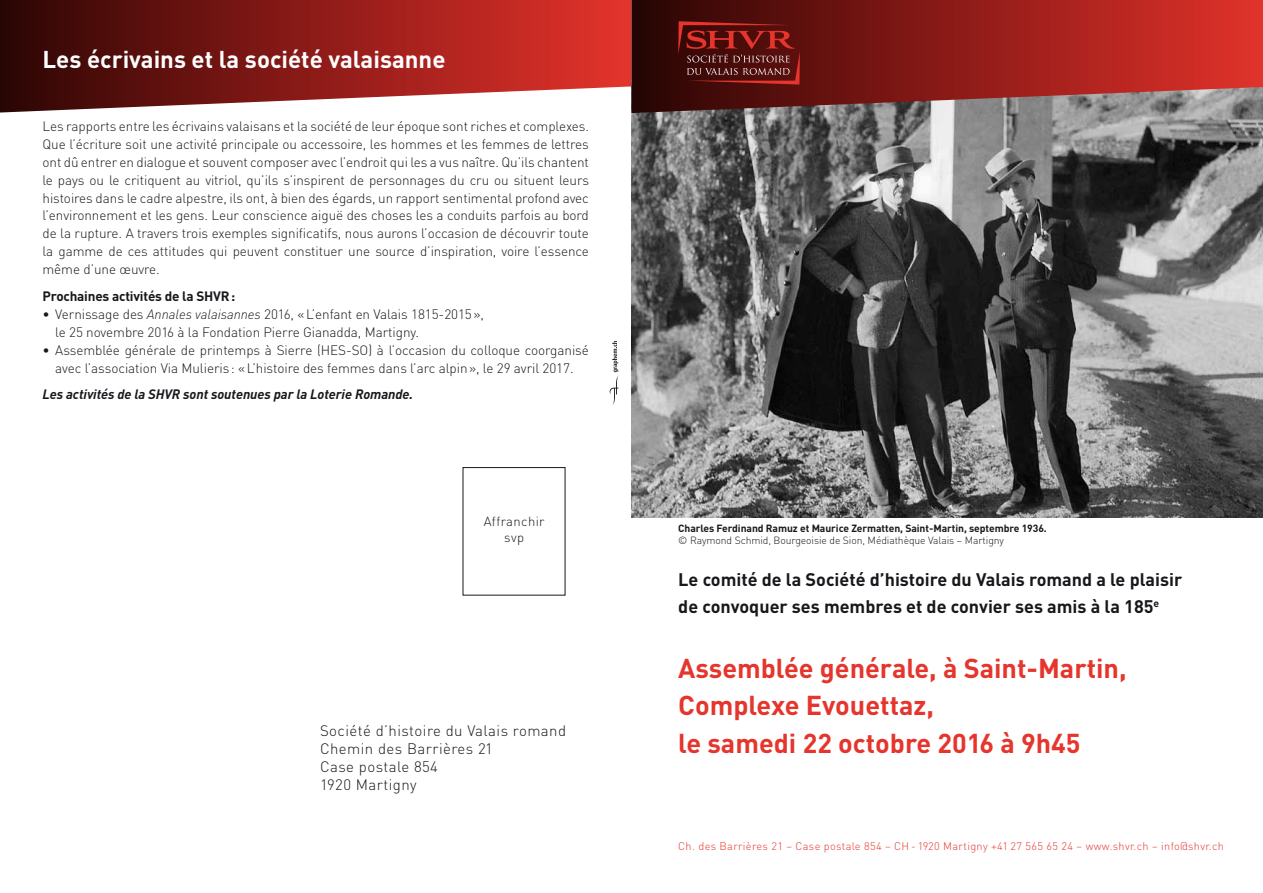
<style>
.page{position:relative;width:1263px;height:893px;background:#fff}
.page>*{position:absolute;margin:0;border:0;box-sizing:border-box;transform-origin:0 0}
.t1{font:700 27px/37.5px "DIN Pro";color:#e5352c}
.t2{font:700 24px "DIN Pro";color:#fff}
.t3{font:700 18px/27px "DIN Pro";color:#1a171c}
.t4{font:300 15px/18px "DIN Pro";letter-spacing:.03em;color:#1a171c}
.t5{font:300 13.5px/18px "DIN Pro";letter-spacing:-.005em;color:#1a171c;text-align:justify}
.t6{font:italic 700 13.5px "DIN";letter-spacing:-.005em;color:#1a171c}
.t7{font:700 13.5px "DIN Pro";letter-spacing:-.015em;color:#1a171c}
.t8{font:300 13.05px/16.5px "DIN Pro";letter-spacing:.03em;color:#1a171c;text-align:center}
.t9{font:300 10.95px "DIN Pro";letter-spacing:.03em;color:#e5352c}
.t10{font:700 10.35px "DIN";letter-spacing:-.005em;color:#1a171c}
.t11{font:300 10.35px "DIN Pro";letter-spacing:-.005em;color:#1a171c}
.s1{font-family:"DIN";font-style:italic}
</style>
<div class="page">
<svg style="left:0;top:0;width:631px;height:113px;background:#953532"></svg>
<svg style="left:610px;top:341px;width:9px;height:64px"></svg>
<img style="left:631px;top:113px;width:632px;height:404px">
<svg style="left:631px;top:0;width:632px;height:113px;background:#8a2926"></svg>
<svg style="left:678px;top:21px;width:122px;height:64px;background:#6a1c18"></svg>
<h2 class="t2" style="left:43px;top:43px;width:404px">Les écrivains et la société valaisanne</h2>
<p class="t5" style="left:43px;top:116px;width:548px">Les rapports entre les écrivains valaisans et la société de leur époque sont riches et complexes.<br>Que l’écriture soit une activité principale ou accessoire, les hommes et les femmes de lettres ont dû entrer en dialogue et souvent composer avec l’endroit qui les a vus naître. Qu’ils chantent le pays ou le critiquent au vitriol, qu’ils s’inspirent de personnages du cru ou situent leurs histoires dans le cadre alpestre, ils ont, à bien des égards, un rapport sentimental profond avec l’environnement et les gens. Leur conscience aiguë des choses les a conduits parfois au bord de la rupture. A travers trois exemples significatifs, nous aurons l’occasion de découvrir toute la gamme de ces attitudes qui peuvent constituer une source d’inspiration, voire l’essence même d’une œuvre.</p>
<p class="t7" style="left:43px;top:287px;width:194px">Prochaines activités de la SHVR:</p>
<p class="t5" style="left:55px;top:305px;width:430px;text-indent:-13px">• Vernissage des <span class="s1">Annales valaisannes</span> 2016, «L’enfant en Valais 1815-2015», le 25 novembre 2016 à la Fondation Pierre Gianadda, Martigny.</p>
<p class="t5" style="left:43px;top:341px;width:548px;text-align:center">• Assemblée générale de printemps à Sierre (HES-SO) à l’occasion du colloque coorganisé avec l’association Via Mulieris: «L’histoire des femmes dans l’arc alpin», le 29 avril 2017.</p>
<p class="t6" style="left:43px;top:386px;width:372px">Les activités de la SHVR sont soutenues par la Loterie Romande.</p>
<p class="t8" style="left:484px;top:512px;width:62px">Affranchir svp</p>
<p class="t4" style="left:320px;top:721px;width:248px">Société d’histoire du Valais romand<br>Chemin des Barrières 21<br>Case postale 854<br>1920 Martigny</p>
<p class="t10" style="left:678px;top:521px;width:370px">Charles Ferdinand Ramuz et Maurice Zermatten, Saint-Martin, septembre 1936.</p>
<p class="t11" style="left:678px;top:534px;width:327px">© Raymond Schmid, Bourgeoisie de Sion, Médiathèque Valais – Martigny</p>
<h3 class="t3" style="left:678px;top:566px;width:505px">Le comité de la Société d’histoire du Valais romand a le plaisir de convoquer ses membres et de convier ses amis à la 185<sup>e</sup></h3>
<h1 class="t1" style="left:678px;top:648px;width:450px">Assemblée générale, à Saint-Martin,<br>Complexe Evouettaz,<br>le samedi 22 octobre 2016 à 9h45</h1>
<p class="t9" style="left:678px;top:839px;width:547px">Ch. des Barrières 21 – Case postale 854 – CH - 1920 Martigny +41 27 565 65 24 – www.shvr.ch – info@shvr.ch</p>
</div>
